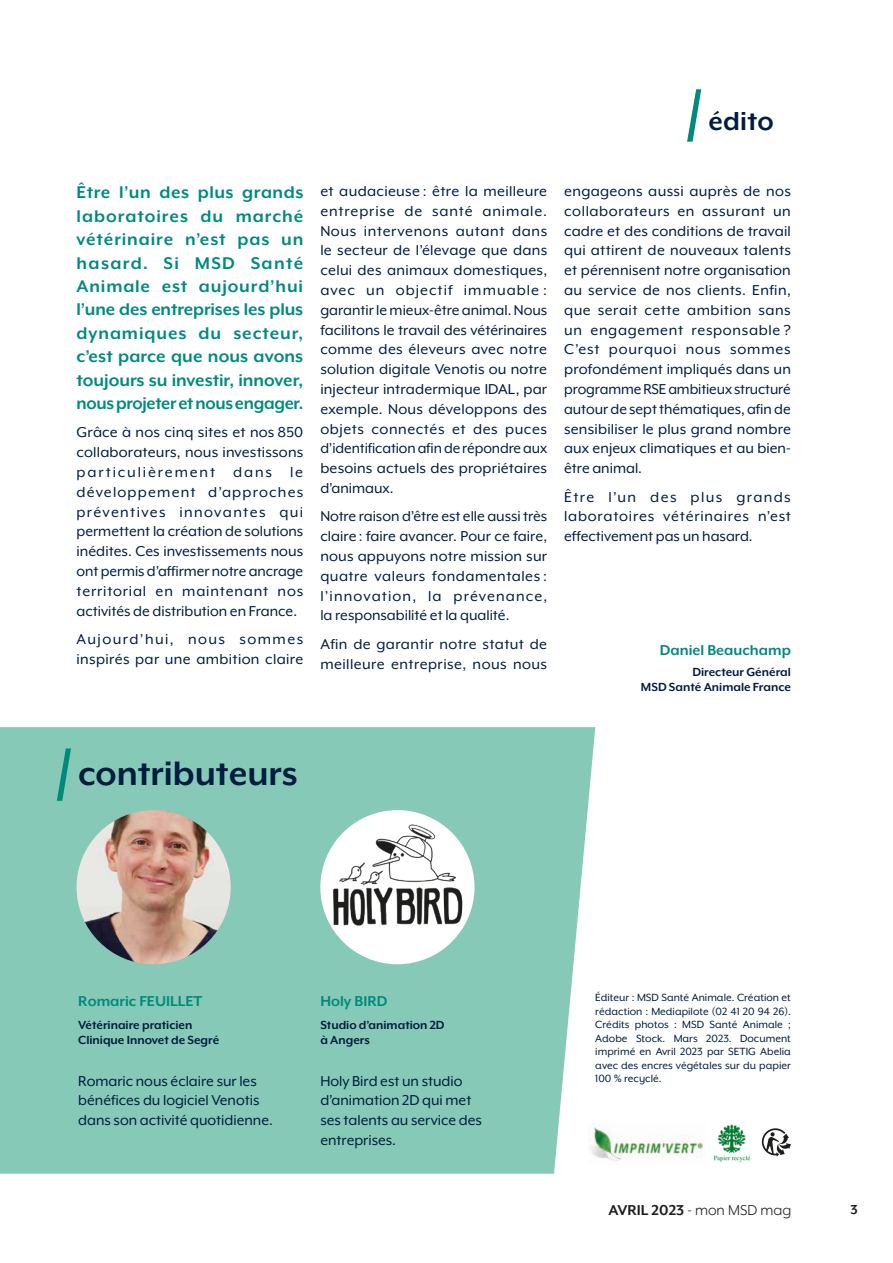
<style>
.page{position:relative;width:893px;height:1263px;background:#fff}
.page>*{position:absolute;margin:0;border:0;box-sizing:border-box;transform-origin:0 0}
.t1{font:700 39px "Mr Eaves XL Mod OT";color:#001c3f}
.t2{font:700 30px "Mr Eaves XL Mod OT";letter-spacing:.01em;color:#001c3f}
.t3{font:700 19.5px/23.4px "Mr Eaves XL Mod OT";letter-spacing:-.015em;color:#008a7e;text-align:justify}
.t4{font:16.5px/19.8px "Mr Eaves XL Mod OT";letter-spacing:.005em;color:#001c3f;text-align:justify}
.t5{font:16.5px/19.8px "Mr Eaves XL Mod OT";letter-spacing:.025em;color:#001c3f}
.t6{font:700 16.5px "Mr Eaves XL Mod OT";color:#008a7e}
.t7{font:16.5px "Mr Eaves XL Mod OT";color:#1d1d1b}
.t8{font:700 15px "Mr Eaves XL Mod OT";color:#1d1d1b}
.t9{font:700 13.5px/15px "Mr Eaves XL Mod OT";color:#001c3f}
.t10{font:12px/13.5px "Mr Eaves XL Mod OT";color:#001c3f;text-align:justify}
.s1{font-weight:700}
</style>
<div class="page">
<div style="left:0;top:727px;width:595px;height:447px;background:#86c9b6"></div>
<svg style="left:687px;top:89px;width:14px;height:53px"></svg>
<svg style="left:57px;top:748px;width:14px;height:53px"></svg>
<img style="left:77px;top:810px;width:154px;height:154px;border-radius:77px">
<div style="left:320px;top:810px;width:154px;height:154px;background:#fff;border-radius:50%"></div>
<img style="left:320px;top:822px;width:154px;height:109px">
<img style="left:588px;top:1124px;width:116px;height:39px">
<img style="left:713px;top:1124px;width:38px;height:38px">
<svg style="left:762px;top:1128px;width:29px;height:29px"></svg>
<h2 class="t2" style="left:708px;top:105px;width:67px">édito</h2>
<p class="t3" style="left:77px;top:181px;width:228px">Être l’un des plus grands laboratoires du marché vétérinaire n’est pas un hasard. Si MSD Santé Animale est aujourd’hui l’une des entreprises les plus dynamiques du secteur, c’est parce que nous avons toujours su investir, innover, nous projeter et nous engager.</p>
<p class="t4" style="left:77px;top:422px;width:228px">Grâce à nos cinq sites et nos 850 collaborateurs, nous investissons particulièrement dans le développement d’approches préventives innovantes qui permettent la création de solutions inédites. Ces investissements nous ont permis d’affirmer notre ancrage territorial en maintenant nos activités de distribution en France.</p>
<p class="t4" style="left:77px;top:629px;width:228px">Aujourd’hui, nous sommes inspirés par une ambition claire</p>
<p class="t4" style="left:320px;top:181px;width:228px">et audacieuse : être la meilleure entreprise de santé animale.<br>Nous intervenons autant dans le secteur de l’élevage que dans celui des animaux domestiques, avec un objectif immuable : garantir le mieux-être animal. Nous facilitons le travail des vétérinaires comme des éleveurs avec notre solution digitale Venotis ou notre injecteur intradermique IDAL, par exemple. Nous développons des objets connectés et des puces d’identification afin de répondre aux besoins actuels des propriétaires d’animaux.</p>
<p class="t4" style="left:320px;top:506px;width:228px">Notre raison d’être est elle aussi très claire : faire avancer. Pour ce faire, nous appuyons notre mission sur quatre valeurs fondamentales: l’innovation, la prévenance, la responsabilité et la qualité.</p>
<p class="t5" style="left:320px;top:634px;width:228px">Afin de garantir notre statut de meilleure entreprise, nous nous</p>
<p class="t4" style="left:564px;top:181px;width:228px">engageons aussi auprès de nos collaborateurs en assurant un cadre et des conditions de travail qui attirent de nouveaux talents et pérennisent notre organisation au service de nos clients. Enfin, que serait cette ambition sans un engagement responsable ?<br>C’est pourquoi nous sommes profondément impliqués dans un programme RSE ambitieux structuré autour de sept thématiques, afin de sensibiliser le plus grand nombre aux enjeux climatiques et au bien&shy;être animal.</p>
<p class="t4" style="left:564px;top:487px;width:228px">Être l’un des plus grands laboratoires vétérinaires n’est effectivement pas un hasard.</p>
<p class="t6" style="left:660px;top:640px;width:133px">Daniel Beauchamp</p>
<p class="t9" style="left:641px;top:664px;width:151px;text-align:right">Directeur Général<br>MSD Santé Animale France</p>
<h1 class="t1" style="left:78px;top:751px;width:221px">contributeurs</h1>
<p class="t6" style="left:78px;top:992px;width:126px">Romaric FEUILLET</p>
<p class="t6" style="left:320px;top:992px;width:69px">Holy BIRD</p>
<p class="t9" style="left:78px;top:1017px;width:142px">Vétérinaire praticien<br>Clinique Innovet de Segré</p>
<p class="t9" style="left:320px;top:1017px;width:126px">Studio d’animation 2D à Angers</p>
<p class="t4" style="left:78px;top:1071px;width:196px;text-align:left">Romaric nous éclaire sur les bénéfices du logiciel Venotis dans son activité quotidienne.</p>
<p class="t4" style="left:320px;top:1071px;width:163px;text-align:left">Holy Bird est un studio d’animation 2D qui met ses talents au service des entreprises.</p>
<p class="t10" style="left:595px;top:991px;width:197px">Éditeur : MSD Santé Animale. Création et rédaction : Mediapilote (02 41 20 94 26).<br>Crédits photos : MSD Santé Animale ; Adobe Stock. Mars 2023. Document imprimé en Avril 2023 par SETIG Abelia avec des encres végétales sur du papier 100 % recyclé.</p>
<p class="t7" style="left:609px;top:1201px;width:184px"><span class="s1">AVRIL 2023</span> - mon MSD mag</p>
<p class="t8" style="left:850px;top:1201px;width:9px">3</p>
</div>
